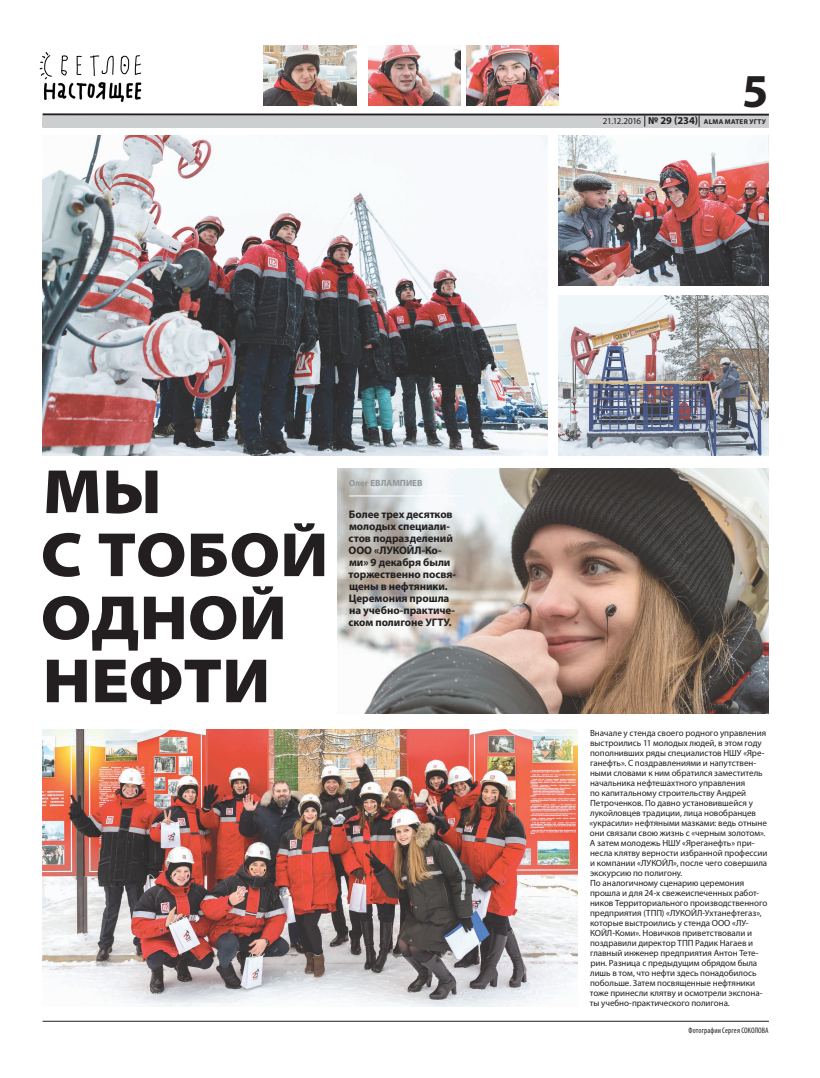
<style>
.page{position:relative;width:820px;height:1078px;background:#fff}
.page>*{position:absolute;margin:0;border:0;box-sizing:border-box;transform-origin:0 0}
.t1{font:900 semi-expanded 63px/63px "Myriad Pro";color:#231f20}
.t2{font:700 47.4px "Myriad Pro";color:#231f20}
.t3{font:700 11px/12px "Myriad Pro";letter-spacing:-.005em;color:#231f20}
.t4{font:9px/10px "Myriad Pro";letter-spacing:-.005em;color:#231f20}
.t5{font:700 9px "Myriad Pro";color:#939598}
.t6{font:condensed 8px "Myriad Pro";letter-spacing:.01em;color:#231f20}
.t7{font:700 7px "Myriad Pro";letter-spacing:.04em;color:#231f20}
.s1{font-weight:400;font-size:9px}
.s2{font-size:10.5px}
</style>
<div class="page">
<hr style="left:43px;top:113px;width:725px;height:3px;background:#231f20">
<div style="left:43px;top:116px;width:725px;height:11px;background:#cdced0"></div>
<svg style="left:644px;top:115px;width:1px;height:12px"></svg>
<hr style="left:43px;top:1020px;width:725px;height:1px;background:#231f20">
<img style="left:40px;top:52px;width:102px;height:50px">
<img style="left:337px;top:468px;width:431px;height:245px">
<img style="left:43px;top:729px;width:534px;height:276px">
<img style="left:42px;top:135px;width:505px;height:320px">
<img style="left:558px;top:135px;width:209px;height:150px">
<img style="left:558px;top:295px;width:209px;height:160px">
<img style="left:264px;top:45px;width:92px;height:60px">
<img style="left:368px;top:46px;width:92px;height:59px">
<img style="left:466px;top:45px;width:92px;height:60px">
<hr style="left:349px;top:495px;width:113px;height:1px;background:#fff">
<h2 class="t2" style="left:741px;top:60px;width:28px">5</h2>
<p class="t7" style="left:602px;top:117px;width:164px"><span class="s1">21.12.2016</span> <span class="s2">№ 29 (234)</span> ALMA MATER УГТУ</p>
<h1 class="t1" style="left:41px;top:461px;width:289px">МЫ<br>С ТОБОЙ<br>ОДНОЙ<br>НЕФТИ</h1>
<p class="t5" style="left:348px;top:477px;width:75px">Олег ЕВЛАМПИЕВ</p>
<p class="t3" style="left:348px;top:507px;width:109px">Более трех десятков молодых специали&shy;стов подразделений<br>ООО «ЛУКОЙЛ-Ко&shy;ми» 9 декабря были торжественно посвя&shy;щены в нефтяники.<br>Церемония прошла на учебно-практиче&shy;ском полигоне УГТУ.</p>
<p class="t4" style="left:589px;top:727px;width:179px">Вначале у стенда своего родного управления выстроились 11 молодых людей, в этом году пополнивших ряды специалистов НШУ «Яре&shy;ганефть». С поздравлениями и напутствен&shy;ными словами к ним обратился заместитель начальника нефтешахтного управления<br>по капитальному строительству Андрей Петроченков. По давно установившейся у лукойловцев традиции, лица новобранцев «украсили» нефтяными мазками: ведь отныне они связали свою жизнь с «черным золотом».<br>А затем молодежь НШУ «Яреганефть» при&shy;несла клятву верности избранной профессии и компании «ЛУКОЙЛ», после чего совершила экскурсию по полигону.<br>По аналогичному сценарию церемония прошла и для 24-х свежеиспеченных работ&shy;ников Территориального производственного предприятия (ТПП) «ЛУКОЙЛ-Ухтанефтегаз», которые выстроились у стенда ООО «ЛУ-КОЙЛ-Коми». Новичков приветствовали и поздравили директор ТПП Радик Нагаев и главный инженер предприятия Антон Тете&shy;рин. Разница с предыдущим обрядом была лишь в том, что нефти здесь понадобилось побольше. Затем посвященные нефтяники тоже принесли клятву и осмотрели экспона&shy;ты учебно-практического полигона.</p>
<p class="t6" style="left:688px;top:1025px;width:82px">Фотографии Сергея СОКОЛОВА</p>
</div>
